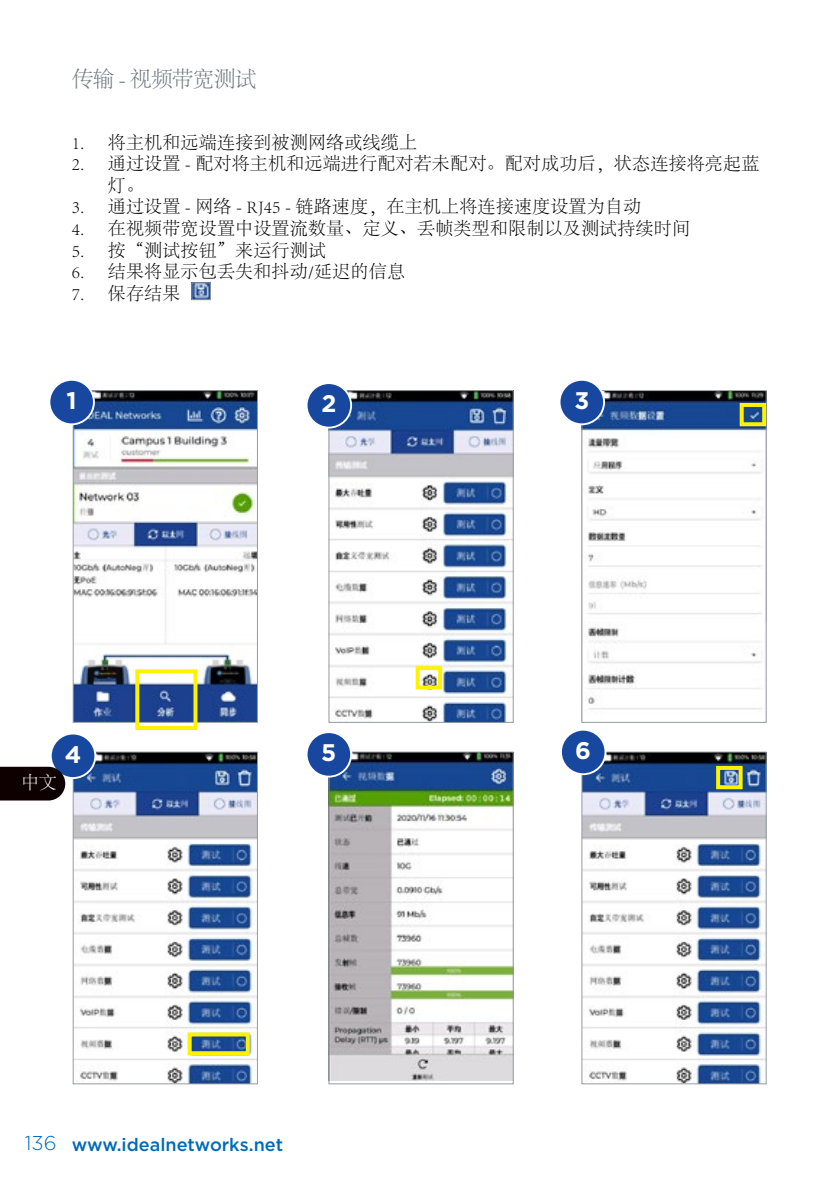
<style>
.page{position:relative;width:840px;height:1191px;background:#fff}
.page>*{position:absolute;margin:0;border:0;box-sizing:border-box;transform-origin:0 0}
.t1{font:700 24px "Gotham";color:#fff}
.t2{font:300 22px "Adobe Song Std";letter-spacing:-.04em;color:#6a757c}
.t3{font:300 18px/21.6px "Adobe Song Std";letter-spacing:.01em;color:#000}
.t4{font:500 18px "Gotham";color:#006ab6}
.t5{font:300 18px "Adobe Song Std";color:#fff}
.s1{font-weight:300;font-size:20px}
</style>
<div class="page">
<img style="left:583px;top:754px;width:180px;height:328px">
<div style="left:581px;top:752px;width:184px;height:332px;border:1px solid #949ca1"></div>
<img style="left:194px;top:285px;width:14px;height:13px">
<div style="left:192px;top:283px;width:18px;height:17px;border:1px solid #949ca1"></div>
<img style="left:75px;top:392px;width:180px;height:328px">
<div style="left:73px;top:390px;width:184px;height:332px;border:1px solid #949ca1"></div>
<img style="left:330px;top:392px;width:181px;height:328px">
<div style="left:328px;top:390px;width:185px;height:332px;border:1px solid #949ca1"></div>
<img style="left:583px;top:392px;width:180px;height:318px">
<div style="left:581px;top:390px;width:184px;height:332px;border:1px solid #949ca1"></div>
<div style="left:135px;top:669px;width:62px;height:61px;border:4px solid #fff200"></div>
<div style="left:415px;top:666px;width:27px;height:23px;border:4px solid #fff200"></div>
<img style="left:75px;top:754px;width:180px;height:328px">
<div style="left:73px;top:752px;width:184px;height:332px;border:1px solid #949ca1"></div>
<img style="left:330px;top:754px;width:181px;height:326px">
<div style="left:328px;top:752px;width:185px;height:332px;border:1px solid #949ca1"></div>
<div style="left:739px;top:403px;width:26px;height:23px;border:4px solid #fff200"></div>
<div style="left:187px;top:1032px;width:63px;height:23px;border:4px solid #fff200"></div>
<div style="left:49px;top:380px;width:45px;height:44px;background:#17479e;border-radius:50%"></div>
<div style="left:48px;top:379px;width:47px;height:46px;border:2px solid #fff;border-radius:50%"></div>
<div style="left:306px;top:383px;width:45px;height:44px;background:#17479e;border-radius:50%"></div>
<div style="left:305px;top:382px;width:47px;height:46px;border:2px solid #fff;border-radius:50%"></div>
<div style="left:559px;top:380px;width:44px;height:44px;background:#17479e;border-radius:50%"></div>
<div style="left:558px;top:379px;width:46px;height:46px;border:2px solid #fff;border-radius:50%"></div>
<div style="left:51px;top:733px;width:44px;height:45px;background:#17479e;border-radius:50%"></div>
<div style="left:50px;top:732px;width:46px;height:47px;border:2px solid #fff;border-radius:50%"></div>
<div style="left:306px;top:732px;width:45px;height:44px;background:#17479e;border-radius:50%"></div>
<div style="left:305px;top:731px;width:47px;height:46px;border:2px solid #fff;border-radius:50%"></div>
<div style="left:560px;top:729px;width:45px;height:45px;background:#17479e;border-radius:50%"></div>
<div style="left:559px;top:729px;width:47px;height:46px;border:2px solid #fff;border-radius:50%"></div>
<div style="left:715px;top:766px;width:27px;height:23px;border:4px solid #fff200"></div>
<svg style="left:0;top:766px;width:65px;height:34px;background:#1a0d0f"></svg>
<p class="t2" style="left:72px;top:67px;width:186px">传输 - 视频带宽测试</p>
<p class="t3" style="left:72px;top:132px;width:346px">1. 将主机和远端连接到被测网络或线缆上</p>
<p class="t3" style="left:108px;top:153px;width:652px;text-indent:-36px">2. 通过设置 - 配对将主机和远端进行配对若未配对。配对成功后，状态连接将亮起蓝灯。</p>
<p class="t3" style="left:72px;top:197px;width:570px">3. 通过设置 - 网络 - RJ45 - 链路速度，在主机上将连接速度设置为自动</p>
<p class="t3" style="left:72px;top:218px;width:619px">4. 在视频带宽设置中设置流数量、定义、丢帧类型和限制以及测试持续时间</p>
<p class="t3" style="left:72px;top:240px;width:255px">5. 按“测试按钮”来运行测试</p>
<p class="t3" style="left:72px;top:261px;width:334px">6. 结果将显示包丢失和抖动/延迟的信息</p>
<p class="t3" style="left:72px;top:283px;width:110px">7. 保存结果</p>
<h1 class="t1" style="left:67px;top:385px;width:12px">1</h1>
<h1 class="t1" style="left:321px;top:388px;width:16px">2</h1>
<h1 class="t1" style="left:574px;top:385px;width:16px">3</h1>
<p class="t5" style="left:21px;top:772px;width:37px">中文</p>
<h1 class="t1" style="left:65px;top:738px;width:18px">4</h1>
<h1 class="t1" style="left:321px;top:737px;width:17px">5</h1>
<h1 class="t1" style="left:575px;top:734px;width:17px">6</h1>
<p class="t4" style="left:25px;top:1132px;width:260px"><span class="s1">136</span> www.idealnetworks.net</p>
</div>
